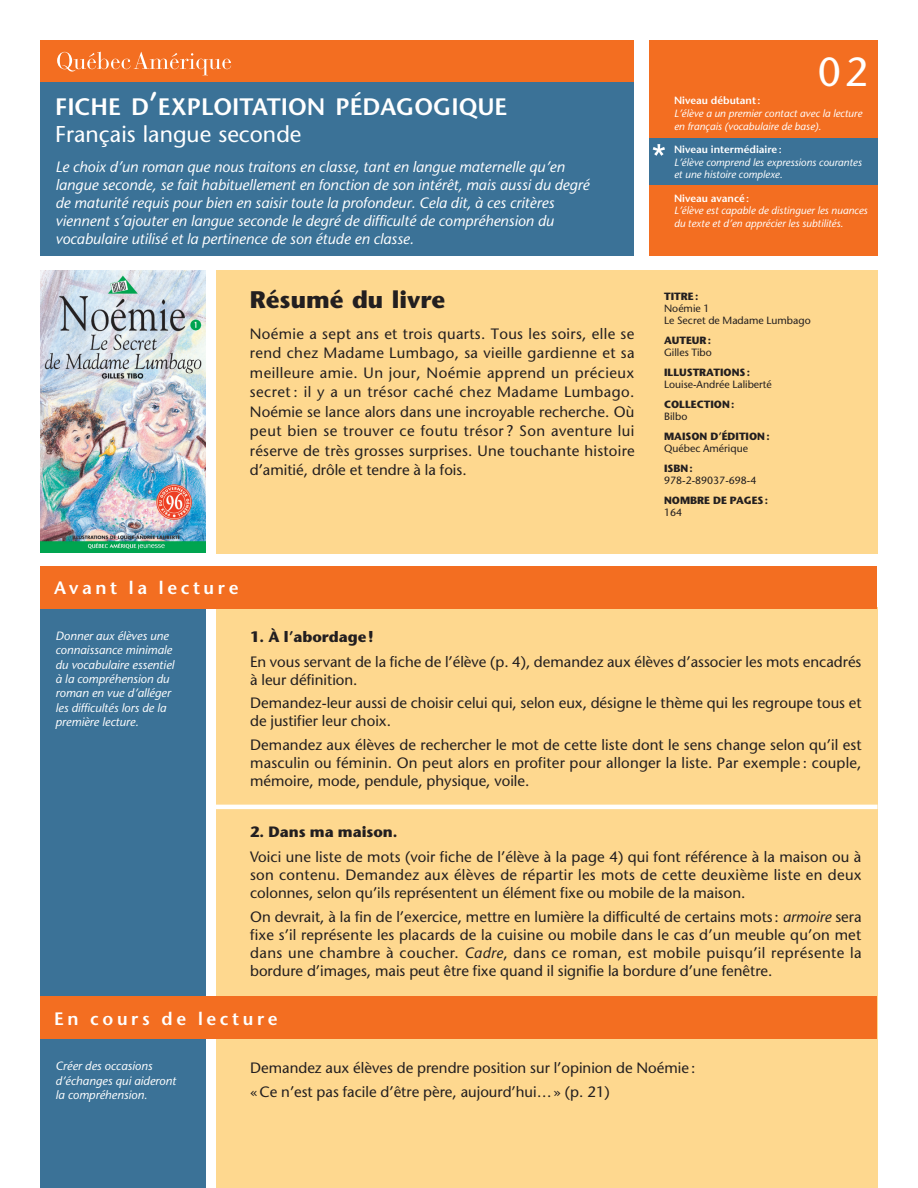
<style>
.page{position:relative;width:918px;height:1188px;background:#fff}
.page>*{position:absolute;margin:0;border:0;box-sizing:border-box;transform-origin:0 0}
.t1{font:40.5px "Stone Sans";color:#fff}
.Resume_titreNew{font:700 24px "Stone Sans";color:#231f20}
.t2{font:600 23.85px "Stone Sans";color:#fff}
.t3{font:22.8px "Stone Sans";color:#fff}
.sectionNEW{font:600 18px "Stone Sans";letter-spacing:.2em;color:#fff}
.TexteActiviteNew{font:15px/18px "Stone Sans";color:#231f20}
.ResumeNEW{font:15px/19.5px "Stone Sans";letter-spacing:.02em;color:#231f20;text-align:justify}
.t4{font:italic 15px/18px "Stone Sans";color:#fff}
.TexteActiviteNew_lig{font:15px/18px "Stone Sans";color:#231f20;text-align:justify}
.TexteActivites_SousT{font:700 15px "Stone Sans";color:#231f20}
.TexteExplicationNEW{font:italic 12px/14.4px "Stone Sans";color:#fff}
.t5{font:italic 10.5px/12.6px "Stone Sans";color:#fff}
.SpecsNew{font:10.5px/12px "Stone Sans";color:#231f20}
.TitreSpecNew{font:700 10.5px "Stone Sans";color:#231f20}
.s1{font-size:31.65px}
.s2{font-weight:600;font-style:normal}
.s3{font-style:italic}
</style>
<div class="page">
<div style="left:40px;top:607px;width:166px;height:581px;background:#3b7297"></div>
<img style="left:40px;top:270px;width:166px;height:282px">
<div style="left:216px;top:608px;width:662px;height:580px;background:#fed88f"></div>
<hr style="left:216px;top:805px;width:661px;height:4px;background:#fff">
<div style="left:40px;top:40px;width:594px;height:216px;background:#3b7297"></div>
<div style="left:40px;top:40px;width:594px;height:42px;background:#f36e21"></div>
<div style="left:649px;top:40px;width:229px;height:216px;background:#f36e21"></div>
<div style="left:649px;top:138px;width:229px;height:47px;background:#3b7297"></div>
<svg style="left:653px;top:144px;width:12px;height:12px"></svg>
<svg style="left:57px;top:51px;width:174px;height:24px"></svg>
<div style="left:216px;top:270px;width:661px;height:284px;background:#fed88f"></div>
<div style="left:40px;top:566px;width:838px;height:42px;background:#f36e21"></div>
<div style="left:40px;top:997px;width:838px;height:42px;background:#f36e21"></div>
<p class="t2" style="left:55px;top:92px;width:454px">FICHE D<span class="s1">’</span>EXPLOITATION PÉDAGOGIQUE</p>
<p class="t3" style="left:55px;top:120px;width:248px">Français langue seconde</p>
<p class="t4" style="left:56px;top:158px;width:536px">Le choix d’un roman que nous traitons en classe, tant en langue maternelle qu’en langue seconde, se fait habituellement en fonction de son intérêt, mais aussi du degré de maturité requis pour bien en saisir toute la profondeur. Cela dit, à ces critères viennent s’ajouter en langue seconde le degré de difficulté de compréhension du vocabulaire utilisé et la pertinence de son étude en classe.</p>
<p class="Resume_titreNew" style="left:250px;top:286px;width:197px">Résumé du livre</p>
<p class="ResumeNEW" style="left:250px;top:324px;width:386px">Noémie a sept ans et trois quarts. Tous les soirs, elle se rend chez Madame Lumbago, sa vieille gardienne et sa meilleure amie. Un jour, Noémie apprend un précieux secret : il y a un trésor caché chez Madame Lumbago.<br>Noémie se lance alors dans une incroyable recherche. Où peut bien se trouver ce foutu trésor ? Son aventure lui réserve de très grosses surprises. Une touchante histoire d’amitié, drôle et tendre à la fois.</p>
<p class="sectionNEW" style="left:54px;top:576px;width:186px">Avant la lecture</p>
<p class="t1" style="left:818px;top:47px;width:52px">02</p>
<p class="t5" style="left:674px;top:95px;width:190px"><span class="s2">Niveau débutant:<br></span>L’élève a un premier contact avec la lecture en français (vocabulaire de base).</p>
<p class="t5" style="left:674px;top:143px;width:189px"><span class="s2">Niveau intermédiaire:<br></span>L’élève comprend les expressions courantes et une histoire complexe.</p>
<p class="t5" style="left:674px;top:192px;width:195px"><span class="s2">Niveau avancé:<br></span>L’élève est capable de distinguer les nuances du texte et d’en apprécier les subtilités.</p>
<p class="TitreSpecNew" style="left:664px;top:290px;width:36px">TITRE:</p>
<p class="SpecsNew" style="left:664px;top:302px;width:148px">Noémie 1<br>Le Secret de Madame Lumbago</p>
<p class="TitreSpecNew" style="left:664px;top:334px;width:49px">AUTEUR:</p>
<p class="SpecsNew" style="left:664px;top:346px;width:49px">Gilles Tibo</p>
<p class="TitreSpecNew" style="left:664px;top:366px;width:87px">ILLUSTRATIONS:</p>
<p class="SpecsNew" style="left:664px;top:378px;width:109px">Louise-Andrée Laliberté</p>
<p class="TitreSpecNew" style="left:664px;top:398px;width:72px">COLLECTION:</p>
<p class="SpecsNew" style="left:664px;top:410px;width:25px">Bilbo</p>
<p class="TitreSpecNew" style="left:664px;top:430px;width:107px">MAISON D’ÉDITION:</p>
<p class="SpecsNew" style="left:664px;top:442px;width:85px">Québec Amérique</p>
<p class="TitreSpecNew" style="left:664px;top:462px;width:30px">ISBN:</p>
<p class="SpecsNew" style="left:664px;top:474px;width:94px">978-2-89037-698-4</p>
<p class="TitreSpecNew" style="left:664px;top:494px;width:105px">NOMBRE DE PAGES:</p>
<p class="SpecsNew" style="left:664px;top:506px;width:20px">164</p>
<p class="TexteExplicationNEW" style="left:55px;top:628px;width:120px">Donner aux élèves une connaissance minimale du vocabulaire essentiel à la compréhension du roman en vue d’alléger les difficultés lors de la première lecture.</p>
<p class="TexteActivites_SousT" style="left:250px;top:628px;width:125px">1. À l’abordage!</p>
<p class="TexteActiviteNew" style="left:250px;top:652px;width:613px">En vous servant de la fiche de l’élève (p. 4), demandez aux élèves d’associer les mots encadrés à leur définition.</p>
<p class="TexteActiviteNew" style="left:250px;top:694px;width:613px">Demandez-leur aussi de choisir celui qui, selon eux, désigne le thème qui les regroupe tous et de justifier leur choix.</p>
<p class="TexteActiviteNew_lig" style="left:250px;top:735px;width:613px">Demandez aux élèves de rechercher le mot de cette liste dont le sens change selon qu’il est masculin ou féminin. On peut alors en profiter pour allonger la liste. Par exemple : couple, mémoire, mode, pendule, physique, voile.</p>
<p class="TexteActivites_SousT" style="left:250px;top:823px;width:149px">2. Dans ma maison.</p>
<p class="TexteActiviteNew" style="left:250px;top:848px;width:613px;text-align:justify">Voici une liste de mots (voir fiche de l’élève à la page 4) qui font référence à la maison ou à son contenu. Demandez aux élèves de répartir les mots de cette deuxième liste en deux colonnes, selon qu’ils représentent un élément fixe ou mobile de la maison.</p>
<p class="TexteActiviteNew" style="left:250px;top:907px;width:613px;text-align:justify">On devrait, à la fin de l’exercice, mettre en lumière la difficulté de certains mots: <span class="s3">armoire</span> sera fixe s’il représente les placards de la cuisine ou mobile dans le cas d’un meuble qu’on met dans une chambre à coucher. <span class="s3">Cadre</span>, dans ce roman, est mobile puisqu’il représente la bordure d’images, mais peut être fixe quand il signifie la bordure d’une fenêtre.</p>
<p class="sectionNEW" style="left:54px;top:1007px;width:225px">En cours de lecture</p>
<p class="TexteExplicationNEW" style="left:55px;top:1059px;width:122px">Créer des occasions d’échanges qui aideront la compréhension.</p>
<p class="TexteActiviteNew" style="left:250px;top:1059px;width:447px">Demandez aux élèves de prendre position sur l’opinion de Noémie :</p>
<p class="TexteActiviteNew" style="left:250px;top:1082px;width:361px">«Ce n’est pas facile d’être père, aujourd’hui…» (p. 21)</p>
</div>
